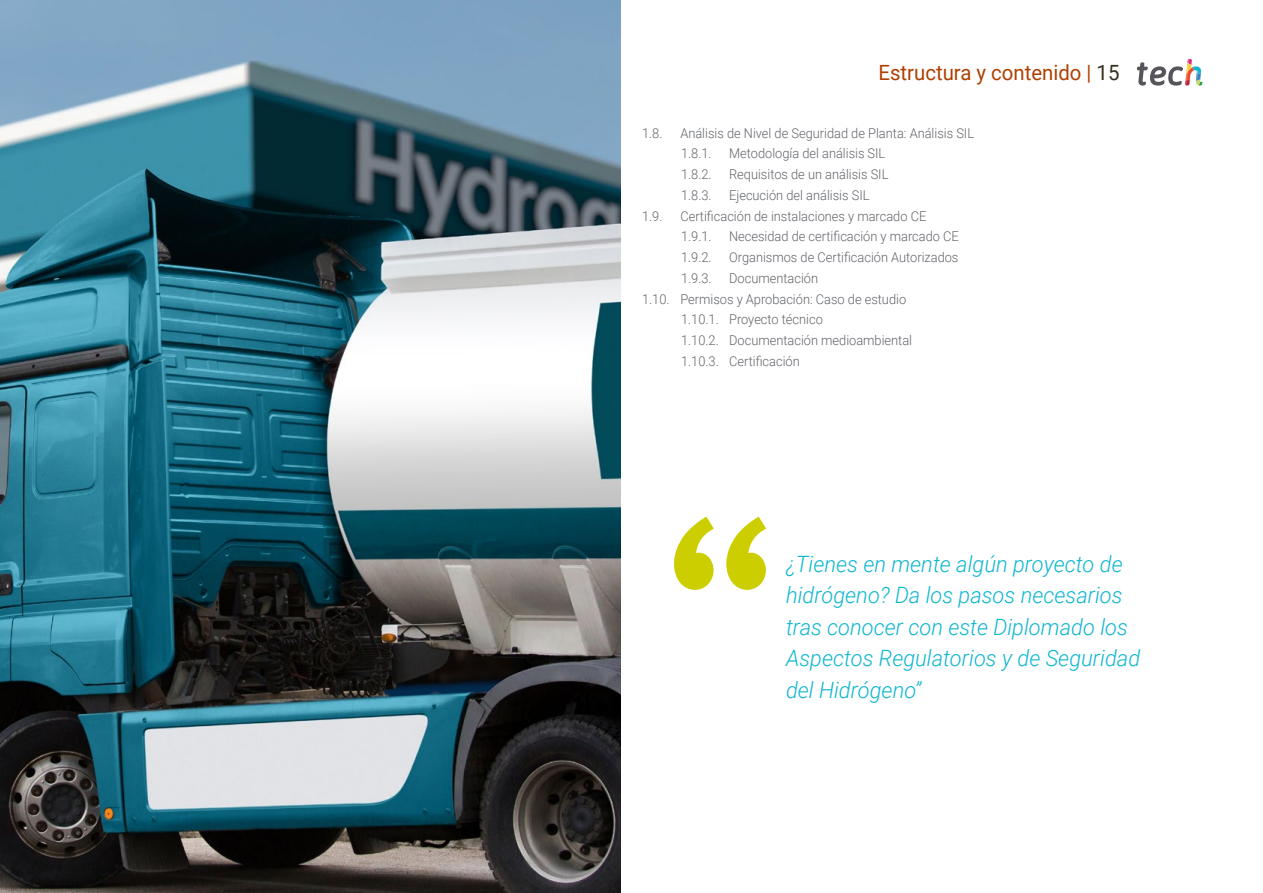
<style>
.page{position:relative;width:1263px;height:893px;background:#fff}
.page>*{position:absolute;margin:0;border:0;box-sizing:border-box;transform-origin:0 0}
.t1{font:italic 300 22.5px/31.5px "Roboto";color:#0fb6cf}
.t2{font:21px "Roboto";color:#ae4000}
.t3{font:300 13.5px/20.7px "Roboto";color:#61646a;scale:.95 1}
.s1{color:#312e20}
</style>
<div class="page">
<img style="left:0;top:0;width:621px;height:893px">
<svg style="left:1137px;top:59px;width:65px;height:27px"></svg>
<svg style="left:674px;top:517px;width:92px;height:73px"></svg>
<h2 class="t2" style="left:878px;top:57px;width:242px">Estructura y contenido | <span class="s1">15</span></h2>
<p class="t3" style="left:642px;top:122px;width:23px">1.8.</p>
<p class="t3" style="left:680px;top:122px;width:311px">Análisis de Nivel de Seguridad de Planta: Análisis SIL<br>1.8.1.</p>
<p class="t3" style="left:729px;top:143px;width:166px">Metodología del análisis SIL</p>
<p class="t3" style="left:681px;top:164px;width:34px">1.8.2.</p>
<p class="t3" style="left:729px;top:164px;width:169px">Requisitos de un análisis SIL</p>
<p class="t3" style="left:681px;top:184px;width:34px">1.8.3.</p>
<p class="t3" style="left:729px;top:184px;width:149px">Ejecución del análisis SIL</p>
<p class="t3" style="left:642px;top:205px;width:23px">1.9.</p>
<p class="t3" style="left:680px;top:205px;width:260px">Certificación de instalaciones y marcado CE<br>1.9.1.</p>
<p class="t3" style="left:729px;top:226px;width:243px">Necesidad de certificación y marcado CE</p>
<p class="t3" style="left:681px;top:247px;width:34px">1.9.2.</p>
<p class="t3" style="left:729px;top:247px;width:243px">Organismos de Certificación Autorizados</p>
<p class="t3" style="left:681px;top:267px;width:34px">1.9.3.</p>
<p class="t3" style="left:729px;top:267px;width:95px">Documentación</p>
<p class="t3" style="left:642px;top:288px;width:279px">1.10. Permisos y Aprobación: Caso de estudio</p>
<p class="t3" style="left:681px;top:309px;width:151px">1.10.1. Proyecto técnico</p>
<p class="t3" style="left:681px;top:330px;width:245px">1.10.2. Documentación medioambiental</p>
<p class="t3" style="left:681px;top:350px;width:126px">1.10.3. Certificación</p>
<h1 class="t1" style="left:786px;top:547px;width:356px">¿Tienes en mente algún proyecto de hidrógeno? Da los pasos necesarios tras conocer con este Diplomado los<br>Aspectos Regulatorios y de Seguridad del Hidrógeno”</h1>
</div>
